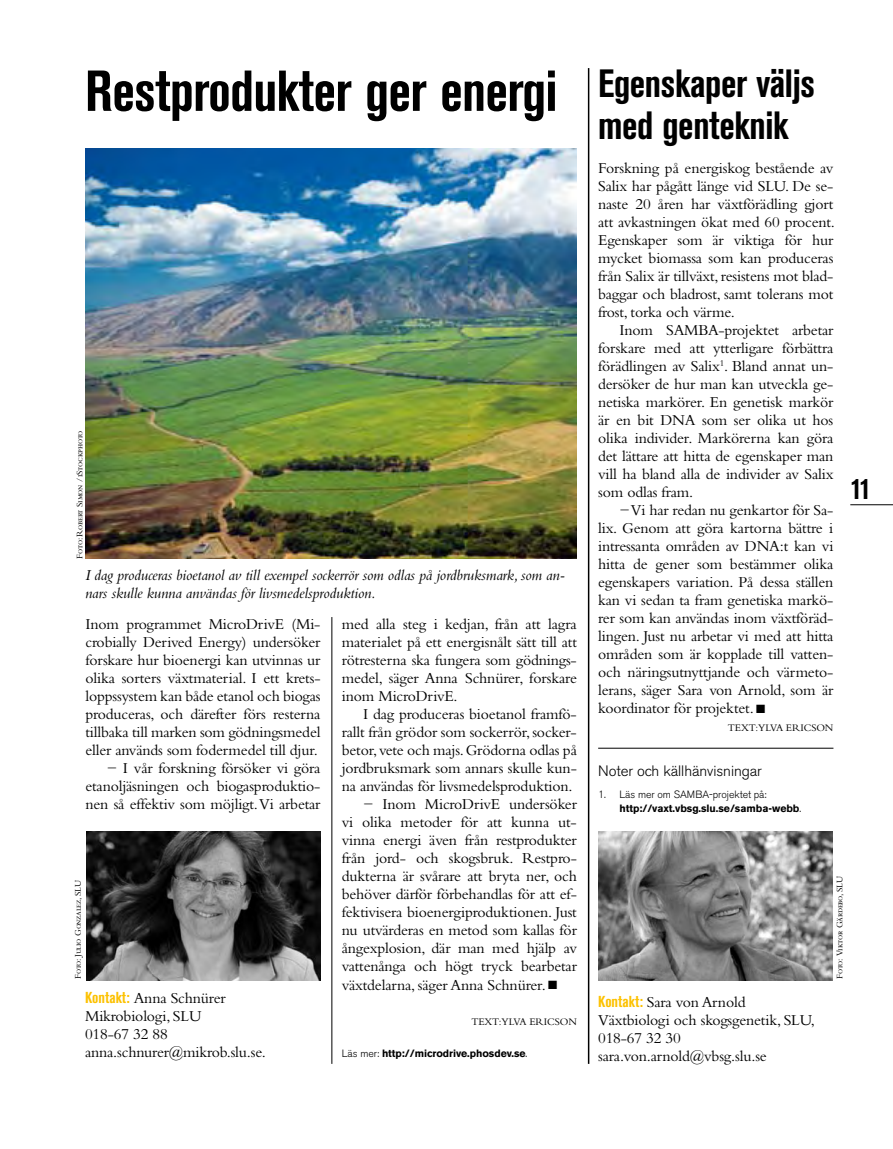
<style>
.page{position:relative;width:893px;height:1149px;background:#fff}
.page>*{position:absolute;margin:0;border:0;box-sizing:border-box;transform-origin:0 0}
.t1{font:700 condensed 57px "Akzidenz Grotesk BE";letter-spacing:-.01em;color:#000}
.t2{font:700 condensed 39px/42px "Akzidenz Grotesk BE";letter-spacing:-.01em;color:#000}
.t3{font:700 condensed 30px "Akzidenz Grotesk BE";color:#000}
.t4{font:15.75px/18px "Bembo";letter-spacing:-.01em;color:#000;text-align:justify}
.t5{font:italic 15.75px/18px "Bembo";letter-spacing:-.01em;color:#000}
.t6{font:300 15px "Akzidenz Grotesk BE";letter-spacing:-.005em;color:#000}
.t7{font:700 10.5px/13.5px "Akzidenz Grotesk BE";letter-spacing:-.005em;color:#000}
.t8{font:10.5px "Bembo SC";letter-spacing:-.01em;color:#000}
.t9{font:9px "Bembo SC";letter-spacing:-.03em;color:#000}
.s1{font-weight:300}
.s2{font-family:"Akzidenz Grotesk BE";font-weight:700;font-stretch:condensed;color:#fcc100}
</style>
<div class="page">
<hr style="left:850px;top:504px;width:43px;height:1px;background:#000">
<hr style="left:332px;top:617px;width:1px;height:446px;background:#000">
<img style="left:86px;top:831px;width:234px;height:148px">
<hr style="left:588px;top:68px;width:1px;height:995px;background:#000">
<img style="left:85px;top:149px;width:492px;height:409px">
<hr style="left:598px;top:747px;width:235px;height:1px;background:#000">
<img style="left:598px;top:831px;width:234px;height:148px">
<h1 class="t1" style="left:85px;top:58px;width:474px">Restprodukter ger energi</h1>
<p class="t9" style="left:75px;top:558px;width:130px;rotate:-90deg">FOTO: ROBERT SIMON /ISTOCKPHOTO</p>
<p class="t5" style="left:85px;top:565px;width:481px">I dag produceras bioetanol av till exempel sockerrör som odlas på jordbruksmark, som an&shy;nars skulle kunna användas för livsmedelsproduktion.</p>
<p class="t4" style="left:85px;top:614px;width:237px;text-align:right">Inom programmet MicroDrivE (Mi&shy;crobially Derived Energy) undersöker forskare hur bioenergi kan utvinnas ur olika sorters växtmaterial. I ett krets&shy;loppssystem kan både etanol och biogas produceras, och därefter förs resterna tillbaka till marken som gödningsmedel eller används som fodermedel till djur. − I vår forskning försöker vi göra etanoljäsningen och biogasproduktio&shy;nen så effektiv som möjligt. Vi arbetar</p>
<p class="t4" style="left:342px;top:614px;width:237px">med alla steg i kedjan, från att lagra materialet på ett energisnålt sätt till att rötresterna ska fungera som gödnings&shy;medel, säger Anna Schnürer, forskare inom MicroDrivE.</p>
<p class="t4" style="left:363px;top:704px;width:215px">I dag produceras bioetanol framfö-</p>
<p class="t4" style="left:342px;top:722px;width:237px">rallt från grödor som sockerrör, socker-</p>
<p class="t4" style="left:342px;top:740px;width:237px">betor, vete och majs. Grödorna odlas på</p>
<p class="t4" style="left:342px;top:758px;width:237px">jordbruksmark som annars skulle kun-</p>
<p class="t4" style="left:342px;top:776px;width:232px">na användas för livsmedelsproduktion.</p>
<p class="t4" style="left:363px;top:794px;width:215px">− Inom MicroDrivE undersöker</p>
<p class="t4" style="left:342px;top:812px;width:237px">vi olika metoder för att kunna ut-</p>
<p class="t4" style="left:342px;top:830px;width:237px">vinna energi även från restprodukter</p>
<p class="t4" style="left:342px;top:848px;width:237px">från jord- och skogsbruk. Restpro-</p>
<p class="t4" style="left:342px;top:866px;width:237px">dukterna är svårare att bryta ner, och</p>
<p class="t4" style="left:342px;top:884px;width:237px">behöver därför förbehandlas för att ef-</p>
<p class="t4" style="left:342px;top:902px;width:237px">fektivisera bioenergiproduktionen. Just</p>
<p class="t4" style="left:342px;top:920px;width:237px">nu utvärderas en metod som kallas för</p>
<p class="t4" style="left:342px;top:938px;width:237px">ångexplosion, där man med hjälp av</p>
<p class="t4" style="left:342px;top:956px;width:237px">vattenånga och högt tryck bearbetar</p>
<p class="t4" style="left:342px;top:974px;width:217px">växtdelarna, säger Anna Schnürer. ■</p>
<p class="t8" style="left:471px;top:1016px;width:107px">TEXT:YLVA ERICS ON</p>
<p class="t7" style="left:342px;top:1046px;width:187px"><span class="s1">Läs mer:</span> http://microdrive.phosdev.se<span class="s1">.</span></p>
<p class="t9" style="left:73px;top:978px;width:100px;rotate:-90deg">FOTO: JULIO GONZALEZ, SLU</p>
<p class="t4" style="left:85px;top:988px;width:182px;text-align:left"><span class="s2">Kontakt:</span> Anna Schnürer<br>Mikrobiologi, SLU<br>018-67 32 88 anna.schnurer@mikrob.slu.se.</p>
<h2 class="t2" style="left:598px;top:63px;width:218px">Egenskaper väljs med genteknik</h2>
<p class="t4" style="left:598px;top:158px;width:238px">Forskning på energiskog bestående av Salix har pågått länge vid SLU. De se&shy;naste 20 åren har växtförädling gjort att avkastningen ökat med 60 procent.<br>Egenskaper som är viktiga för hur mycket biomassa som kan produceras från Salix är tillväxt, resistens mot blad&shy;baggar och bladrost, samt tolerans mot frost, torka och värme.</p>
<p class="t4" style="left:598px;top:320px;width:237px;text-indent:21px">Inom SAMBA-projektet arbetar forskare med att ytterligare förbättra förädlingen av Salix<sup>1</sup>. Bland annat un&shy;dersöker de hur man kan utveckla ge&shy;netiska markörer. En genetisk markör är en bit DNA som ser olika ut hos olika individer. Markörerna kan göra det lättare att hitta de egenskaper man vill ha bland alla de individer av Salix som odlas fram.</p>
<p class="t4" style="left:598px;top:500px;width:237px;text-indent:21px">− Vi har redan nu genkartor för Sa&shy;lix. Genom att göra kartorna bättre i intressanta områden av DNA:t kan vi hitta de gener som bestämmer olika egenskapers variation. På dessa ställen kan vi sedan ta fram genetiska markö&shy;rer som kan användas inom växtföräd&shy;lingen. Just nu arbetar vi med att hitta områden som är kopplade till vatten&shy;och näringsutnyttjande och värmeto&shy;lerans, säger Sara von Arnold, som är koordinator för projektet. ■</p>
<p class="t8" style="left:728px;top:722px;width:107px">TEXT:YLVA ERICS ON</p>
<p class="t6" style="left:598px;top:762px;width:165px">Noter och källhänvisningar</p>
<p class="t7" style="left:619px;top:787px;width:183px;text-indent:-21px"><span class="s1">1. Läs mer om SAMBA-projektet på: </span>http://vaxt.vbsg.slu.se/samba-webb<span class="s1">.</span></p>
<h3 class="t3" style="left:850px;top:471px;width:22px">11</h3>
<p class="t4" style="left:598px;top:992px;width:218px;text-align:left"><span class="s2">Kontakt:</span> Sara von Arnold<br>Växtbiologi och skogsgenetik, SLU,<br>018-67 32 30 sara.von.arnold@vbsg.slu.se</p>
<p class="t9" style="left:835px;top:978px;width:104px;rotate:-90deg">FOTO: VIKTOR GÄRDEBO, SLU</p>
</div>
